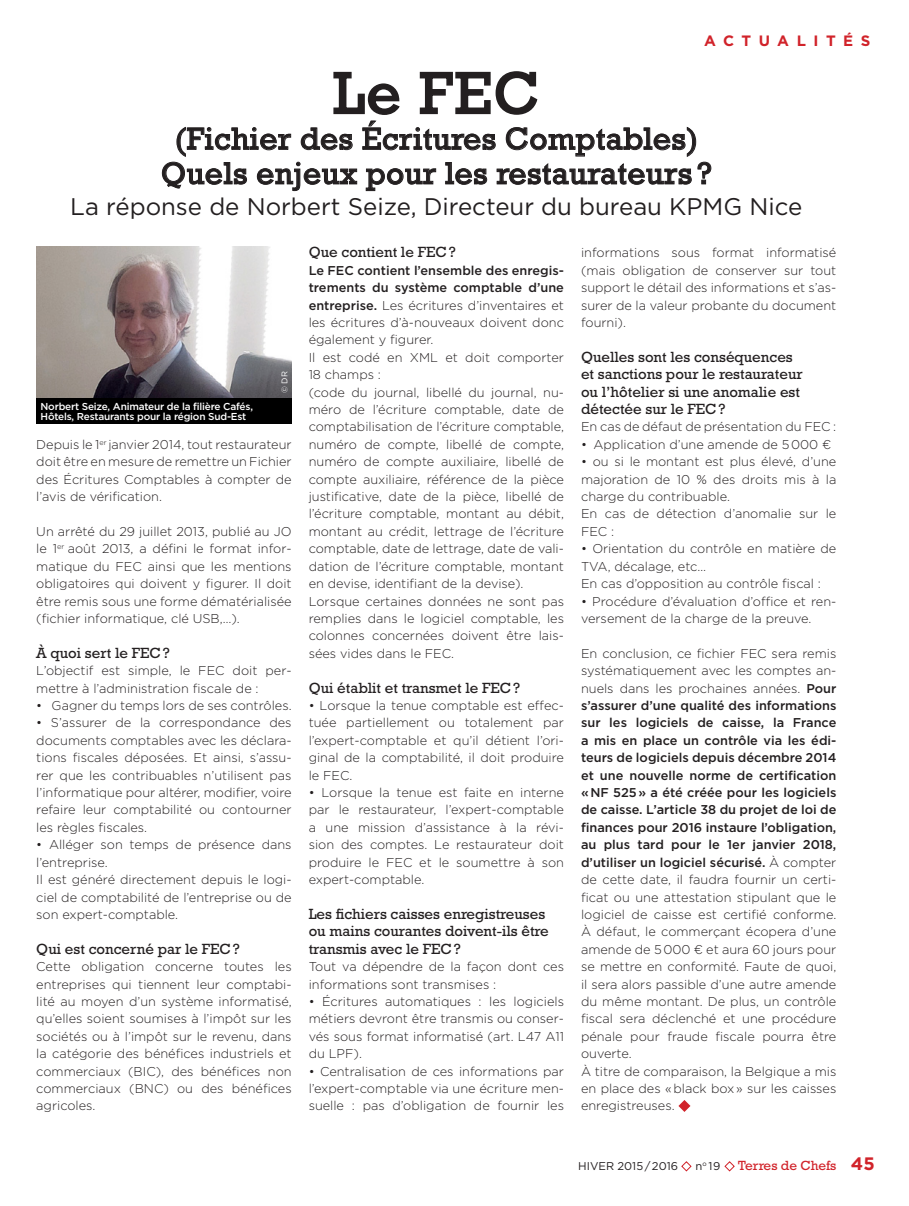
<style>
.page{position:relative;width:909px;height:1206px;background:#fff}
.page>*{position:absolute;margin:0;border:0;box-sizing:border-box;transform-origin:0 0}
.t1{font:60px "Rockwell Std";color:#231f20}
.t2{font:31.5px/34.5px "Rockwell Std";letter-spacing:.015em;color:#231f20;text-align:center}
.t3{font:24px "Gotham";color:#231f20}
.t4{font:15px/17.4px "Rockwell Std";color:#231f20}
.t5{font:700 15px "Gotham";letter-spacing:.5em;color:#d1232a}
.t6{font:13.5px "Rockwell Std";color:#d1232a}
.t7{font:300 12.75px/17.4px "Gotham";color:#231f20;text-align:justify}
.t8{font:11.25px "Gotham";color:#231f20}
.t9{font:500 10.05px/10.5px "Gotham";letter-spacing:-.02em;color:#fff}
.t10{font:8.25px "Gotham";color:#fff}
.s1{font-weight:500}
.s2{font-family:"Gotham";font-weight:700;font-size:18px}
</style>
<div class="page">
<svg style="left:681px;top:1161px;width:10px;height:10px"></svg>
<svg style="left:724px;top:1161px;width:11px;height:10px"></svg>
<svg style="left:678px;top:1100px;width:12px;height:11px"></svg>
<svg style="left:162px;top:71px;width:549px;height:120px"></svg>
<img style="left:36px;top:247px;width:255px;height:151px">
<div style="left:36px;top:398px;width:255px;height:25px;background:#000"></div>
<p class="t5" style="left:704px;top:31px;width:167px">ACTUALITÉS</p>
<h1 class="t1" style="left:333px;top:58px;width:207px">Le FEC</h1>
<h2 class="t2" style="left:161px;top:121px;width:552px">(Fichier des Écritures Comptables)<br>Quels enjeux pour les restaurateurs ?</h2>
<h3 class="t3" style="left:70px;top:191px;width:733px">La réponse de Norbert Seize, Directeur du bureau KPMG Nice</h3>
<p class="t9" style="left:41px;top:400px;width:214px">Norbert Seize, Animateur de la filière Cafés,<br>Hôtels, Restaurants pour la région Sud-Est</p>
<p class="t10" style="left:279px;top:393px;width:23px;rotate:-90deg">© DR</p>
<p class="t7" style="left:36px;top:435px;width:257px">Depuis le 1<sup>er</sup> janvier 2014, tout restaurateur doit être en mesure de remettre un Fichier des Écritures Comptables à compter de l’avis de vérification.</p>
<p class="t7" style="left:36px;top:522px;width:257px">Un arrêté du 29 juillet 2013, publié au JO le 1<sup>er</sup> août 2013, a défini le format infor&shy;matique du FEC ainsi que les mentions obligatoires qui doivent y figurer. Il doit être remis sous une forme dématérialisée (fichier informatique, clé USB,…).</p>
<p class="t4" style="left:36px;top:643px;width:135px">À quoi sert le FEC?</p>
<p class="t7" style="left:36px;top:661px;width:257px">L’objectif est simple, le FEC doit per&shy;mettre à l’administration fiscale de :</p>
<p class="t7" style="left:36px;top:696px;width:257px">• Gagner du temps lors de ses contrôles.</p>
<p class="t7" style="left:36px;top:713px;width:257px">• S’assurer de la correspondance des documents comptables avec les déclara&shy;tions fiscales déposées. Et ainsi, s’assu&shy;rer que les contribuables n’utilisent pas l’informatique pour altérer, modifier, voire refaire leur comptabilité ou contourner les règles fiscales.</p>
<p class="t7" style="left:36px;top:835px;width:257px;text-align:left">• Alléger son temps de présence dans l’entreprise.<br>Il est généré directement depuis le logi&shy;ciel de comptabilité de l’entreprise ou de son expert-comptable.</p>
<p class="t4" style="left:36px;top:939px;width:205px">Qui est concerné par le FEC?</p>
<p class="t7" style="left:36px;top:957px;width:257px">Cette obligation concerne toutes les entreprises qui tiennent leur comptabi&shy;lité au moyen d’un système informatisé, qu’elles soient soumises à l’impôt sur les sociétés ou à l’impôt sur le revenu, dans la catégorie des bénéfices industriels et commerciaux (BIC), des bénéfices non commerciaux (BNC) ou des bénéfices agricoles.</p>
<p class="t4" style="left:308px;top:243px;width:148px">Que contient le FEC?</p>
<p class="t7" style="left:308px;top:261px;width:257px;text-align:left"><span class="s1">Le FEC contient l’ensemble des enregis&shy;trements du système comptable d’une entreprise.</span> Les écritures d’inventaires et les écritures d’à-nouveaux doivent donc également y figurer.<br>Il est codé en XML et doit comporter 18 champs :<br>(code du journal, libellé du journal, nu&shy;méro de l’écriture comptable, date de comptabilisation de l’écriture comptable, numéro de compte, libellé de compte, numéro de compte auxiliaire, libellé de compte auxiliaire, référence de la pièce justificative, date de la pièce, libellé de l’écriture comptable, montant au débit, montant au crédit, lettrage de l’écriture comptable, date de lettrage, date de vali&shy;dation de l’écriture comptable, montant en devise, identifiant de la devise).<br>Lorsque certaines données ne sont pas remplies dans le logiciel comptable, les colonnes concernées doivent être lais&shy;sées vides dans le FEC.</p>
<p class="t4" style="left:308px;top:678px;width:213px">Qui établit et transmet le FEC?</p>
<p class="t7" style="left:308px;top:696px;width:257px">• Lorsque la tenue comptable est effec&shy;tuée partiellement ou totalement par l’expert-comptable et qu’il détient l’ori&shy;ginal de la comptabilité, il doit produire le FEC.</p>
<p class="t7" style="left:308px;top:783px;width:257px">• Lorsque la tenue est faite en interne par le restaurateur, l’expert-comptable a une mission d’assistance à la révi&shy;sion des comptes. Le restaurateur doit produire le FEC et le soumettre à son expert-comptable.</p>
<p class="t4" style="left:308px;top:904px;width:241px">Les fichiers caisses enregistreuses ou mains courantes doivent-ils être transmis avec le FEC?</p>
<p class="t7" style="left:308px;top:957px;width:257px">Tout va dépendre de la façon dont ces informations sont transmises :</p>
<p class="t7" style="left:308px;top:992px;width:257px">• Écritures automatiques : les logiciels métiers devront être transmis ou conser&shy;vés sous format informatisé (art. L47 A11 du LPF).</p>
<p class="t7" style="left:308px;top:1061px;width:257px">• Centralisation de ces informations par l’expert-comptable via une écriture men&shy;suelle : pas d’obligation de fournir les</p>
<p class="t7" style="left:581px;top:244px;width:257px">informations sous format informatisé (mais obligation de conserver sur tout support le détail des informations et s’as&shy;surer de la valeur probante du document fourni).</p>
<p class="t4" style="left:581px;top:348px;width:223px">Quelles sont les conséquences et sanctions pour le restaurateur ou l’hôtelier si une anomalie est détectée sur le FEC?</p>
<p class="t7" style="left:581px;top:418px;width:257px">En cas de défaut de présentation du FEC :</p>
<p class="t7" style="left:581px;top:435px;width:252px">• Application d’une amende de 5 000 €</p>
<p class="t7" style="left:581px;top:452px;width:257px;text-align:left">• ou si le montant est plus élevé, d’une majoration de 10 % des droits mis à la charge du contribuable.<br>En cas de détection d’anomalie sur le<br>FEC :</p>
<p class="t7" style="left:581px;top:539px;width:257px;text-align:left">• Orientation du contrôle en matière de<br>TVA, décalage, etc…<br>En cas d’opposition au contrôle fiscal :</p>
<p class="t7" style="left:581px;top:592px;width:257px">• Procédure d’évaluation d’office et ren&shy;versement de la charge de la preuve.</p>
<p class="t7" style="left:581px;top:644px;width:257px;text-align:left">En conclusion, ce fichier FEC sera remis systématiquement avec les comptes an&shy;nuels dans les prochaines années. <span class="s1">Pour s’assurer d’une qualité des informations sur les logiciels de caisse, la France a mis en place un contrôle via les édi&shy;teurs de logiciels depuis décembre 2014 et une nouvelle norme de certification « NF 525 » a été créée pour les logiciels de caisse. L’article 38 du projet de loi de finances pour 2016 instaure l’obligation, au plus tard pour le 1er janvier 2018, d’utiliser un logiciel sécurisé.</span> À compter de cette date, il faudra fournir un certi&shy;ficat ou une attestation stipulant que le logiciel de caisse est certifié conforme.<br>À défaut, le commerçant écopera d’une amende de 5 000 € et aura 60 jours pour se mettre en conformité. Faute de quoi, il sera alors passible d’une autre amende du même montant. De plus, un contrôle fiscal sera déclenché et une procédure pénale pour fraude fiscale pourra être ouverte.<br>À titre de comparaison, la Belgique a mis en place des « black box » sur les caisses enregistreuses.</p>
<p class="t8" style="left:578px;top:1158px;width:101px">HIVER 2015 / 2016</p>
<p class="t8" style="left:695px;top:1158px;width:26px">n<sup>o</sup> 19</p>
<p class="t6" style="left:737px;top:1157px;width:138px">Terres de Chefs <span class="s2">45</span></p>
</div>
